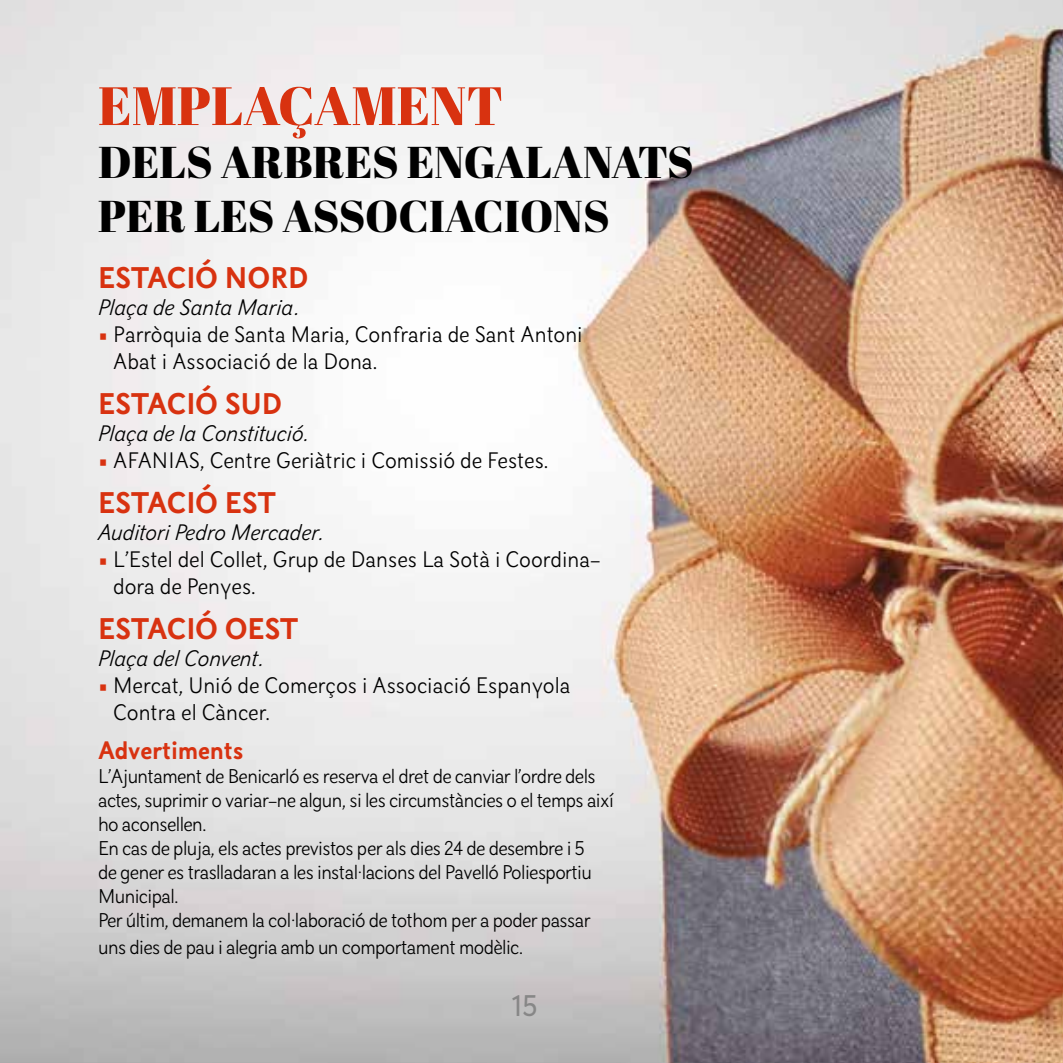
<style>
.page{position:relative;width:1063px;height:1063px;background:#fff}
.page>*{position:absolute;margin:0;border:0;box-sizing:border-box;transform-origin:0 0}
.t1{font:54px "Abril Fatface";color:#d83210}
.t2{font:44.5px/53.5px "Abril Fatface";color:#000}
.t3{font:700 30px "Selfica";letter-spacing:-.01em;color:#d83210}
.t4{font:30px "Selfica";color:#878787}
.t5{font:700 25px "Selfica";color:#d83210}
.t6{font:300 22.5px/27px "Selfica";color:#000}
.t7{font:italic 300 22.5px "Selfica";color:#000}
.t8{font:300 20px/24px "Selfica";letter-spacing:-.03em;color:#000}
.s1{font-family:"Titillium";font-weight:700;color:#d83210}
</style>
<div class="page">
<img style="left:0;top:0;width:1063px;height:1063px">
<div style="left:0;top:0;width:26px;height:347px;background:#e5e5e5"></div>
<h1 class="t1" style="left:98px;top:68px;width:407px">EMPLAÇAMENT</h1>
<h2 class="t2" style="left:98px;top:135px;width:597px">DELS ARBRES ENGALANATS<br>PER LES ASSOCIACIONS</h2>
<h3 class="t3" style="left:98px;top:251px;width:212px">ESTACIÓ NORD</h3>
<p class="t7" style="left:98px;top:289px;width:202px">Plaça de Santa Maria.</p>
<p class="t6" style="left:113px;top:319px;width:471px;text-indent:-15px"><span class="s1">•</span> Parròquia de Santa Maria, Confraria de Sant Antoni<br>Abat i Associació de la Dona.</p>
<h3 class="t3" style="left:98px;top:377px;width:185px">ESTACIÓ SUD</h3>
<p class="t7" style="left:98px;top:415px;width:212px">Plaça de la Constitució.</p>
<p class="t6" style="left:98px;top:445px;width:452px"><span class="s1">•</span> AFANIAS, Centre Geriàtric i Comissió de Festes.</p>
<h3 class="t3" style="left:98px;top:476px;width:179px">ESTACIÓ EST</h3>
<p class="t7" style="left:98px;top:514px;width:226px">Auditori Pedro Mercader.</p>
<p class="t6" style="left:113px;top:544px;width:489px;text-indent:-15px"><span class="s1">•</span> L’Estel del Collet, Grup de Danses La Sotà i Coordina&shy;dora de Penyes.</p>
<h3 class="t3" style="left:98px;top:602px;width:202px">ESTACIÓ OEST</h3>
<p class="t7" style="left:98px;top:640px;width:166px">Plaça del Convent.</p>
<p class="t6" style="left:113px;top:670px;width:459px;text-indent:-15px"><span class="s1">•</span> Mercat, Unió de Comerços i Associació Espanyola<br>Contra el Càncer.</p>
<p class="t5" style="left:98px;top:728px;width:147px">Advertiments</p>
<p class="t8" style="left:98px;top:762px;width:517px">L’Ajuntament de Benicarló es reserva el dret de canviar l’ordre dels actes, suprimir o variar-ne algun, si les circumstàncies o el temps així ho aconsellen.<br>En cas de pluja, els actes previstos per als dies 24 de desembre i 5<br>de gener es traslladaran a les instal·lacions del Pavelló Poliesportiu Municipal.<br>Per últim, demanem la col·laboració de tothom per a poder passar</p>
<p class="t8" style="left:98px;top:933px;width:427px">uns dies de pau i alegria amb un comportament modèlic.</p>
<h3 class="t4" style="left:512px;top:981px;width:27px">15</h3>
</div>
